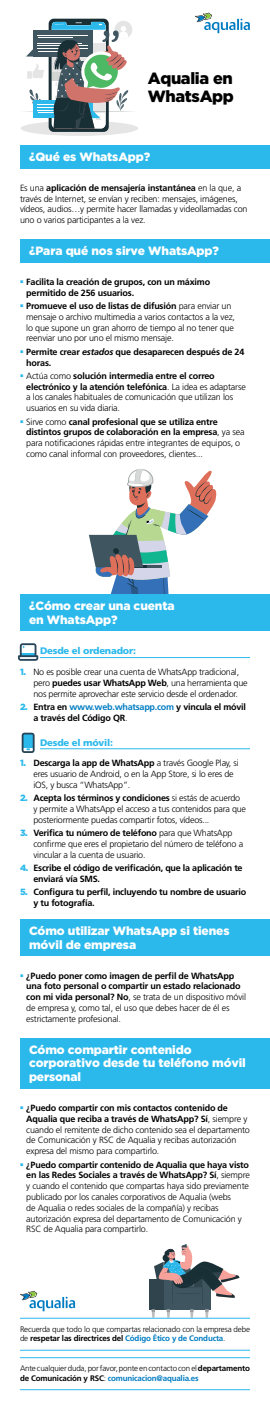
<style>
.page{position:relative;width:270px;height:1410px;background:#fff}
.page>*{position:absolute;margin:0;border:0;box-sizing:border-box;transform-origin:0 0}
.t1{font:900 16.25px/17.9px "Gotham";letter-spacing:-.02em;color:#000001}
.t2{font:900 12px/13.8px "Gotham";letter-spacing:-.01em;color:#fff}
.t3{font:900 9.5px "Frutiger LT Std";letter-spacing:-.02em;color:#2bb9ec}
.t4{font:300 9px/10.8px "Frutiger LT Std";letter-spacing:-.02em;color:#000001}
.t5{font:700 9px/10.8px "Frutiger LT Std";letter-spacing:-.02em;color:#000001}
.t6{font:300 8px/9.6px "Frutiger LT Std";letter-spacing:-.02em;color:#000001}
.s1{font-weight:700}
.s2{color:#2bb9ec}
.s3{font-style:italic}
.s4{font-family:"Gotham";font-weight:900;color:#2bb9ec}
.s5{color:#007cc2}
.s6{font-weight:300}
.s7{font-weight:700;color:#007cc2}
</style>
<div class="page">
<svg style="left:89px;top:469px;width:128px;height:125px"></svg>
<svg style="left:195px;top:13px;width:55px;height:20px"></svg>
<div style="left:20px;top:145px;width:250px;height:23px;background:#2bb9ec"></div>
<div style="left:20px;top:239px;width:250px;height:23px;background:#2bb9ec"></div>
<div style="left:20px;top:594px;width:250px;height:37px;background:#2bb9ec"></div>
<hr style="left:40px;top:657px;width:210px;height:1px;background:#2bb9ec">
<hr style="left:40px;top:749px;width:210px;height:1px;background:#2bb9ec">
<div style="left:20px;top:919px;width:250px;height:37px;background:#2bb9ec"></div>
<div style="left:20px;top:1038px;width:250px;height:50px;background:#2bb9ec"></div>
<hr style="left:20px;top:1357px;width:230px;height:1px;background:#2bb9ec">
<hr style="left:20px;top:1389px;width:230px;height:1px;background:#2bb9ec">
<div style="left:149px;top:1279px;width:15px;height:31px;background:#2f444c"></div>
<svg style="left:152px;top:1244px;width:88px;height:74px"></svg>
<svg style="left:20px;top:1291px;width:55px;height:20px"></svg>
<hr style="left:20px;top:1318px;width:230px;height:1px;background:#2bb9ec">
<hr style="left:20px;top:1350px;width:230px;height:1px;background:#2bb9ec">
<div style="left:21px;top:121px;width:117px;height:15px;background:#e4e5e4;border-radius:50%"></div>
<svg style="left:20px;top:19px;width:118px;height:113px"></svg>
<svg style="left:18px;top:643px;width:20px;height:18px"></svg>
<svg style="left:22px;top:733px;width:13px;height:20px"></svg>
<h1 class="t1" style="left:148px;top:69px;width:88px">Aqualia en<br>WhatsApp</h1>
<h2 class="t2" style="left:29px;top:150px;width:123px">¿Qué es WhatsApp?</h2>
<p class="t4" style="left:20px;top:182px;width:229px">Es una <span class="s1">aplicación de mensajería instantánea</span> en la que, a través de Internet, se envían y reciben: mensajes, imágenes, vídeos, audios…y permite hacer llamadas y videollamadas con uno o varios participantes a la vez.</p>
<h2 class="t2" style="left:29px;top:244px;width:192px">¿Para qué nos sirve WhatsApp?</h2>
<p class="t5" style="left:26px;top:276px;width:185px;text-indent:-6px"><span class="s2">▪</span> Facilita la creación de grupos, con un máximo permitido de 256 usuarios.</p>
<p class="t4" style="left:26px;top:301px;width:210px;text-indent:-6px"><span class="s2">▪</span> <span class="s1">Promueve el uso de listas de difusión</span> para enviar un mensaje o archivo multimedia a varios contactos a la vez, lo que supone un gran ahorro de tiempo al no tener que reenviar uno por uno el mismo mensaje.</p>
<p class="t5" style="left:26px;top:346px;width:220px;text-indent:-6px"><span class="s2">▪</span> Permite crear <span class="s3">estados</span> que desaparecen después de 24 horas.</p>
<p class="t4" style="left:26px;top:370px;width:221px;text-indent:-6px"><span class="s2">▪</span> Actúa como <span class="s1">solución intermedia entre el correo electrónico y la atención telefónica</span>. La idea es adaptarse a los canales habituales de comunicación que utilizan los usuarios en su vida diaria.</p>
<p class="t4" style="left:26px;top:416px;width:220px;text-indent:-6px"><span class="s2">▪</span> Sirve como <span class="s1">canal profesional que se utiliza entre distintos grupos de colaboración en la empresa</span>, ya sea para notificaciones rápidas entre integrantes de equipos, o como canal informal con proveedores, clientes...</p>
<h2 class="t2" style="left:29px;top:599px;width:147px">¿Cómo crear una cuenta en WhatsApp?</h2>
<p class="t3" style="left:40px;top:645px;width:97px">Desde el ordenador:</p>
<p class="t4" style="left:34px;top:667px;width:216px;text-indent:-14px"><span class="s4">1.</span> No es posible crear una cuenta de WhatsApp tradicional, pero <span class="s1">puedes usar WhatsApp Web</span>, una herramienta que nos permite aprovechar este servicio desde el ordenador.</p>
<p class="t5" style="left:34px;top:702px;width:214px;text-indent:-14px"><span class="s4">2.</span> Entra en <span class="s5">www.web.whatsapp.com</span> y vincula el móvil a través del Código QR<span class="s6">.</span></p>
<p class="t3" style="left:40px;top:737px;width:75px">Desde el móvil:</p>
<p class="t4" style="left:34px;top:758px;width:207px;text-indent:-14px"><span class="s4">1.</span> <span class="s1">Descarga la app de WhatsApp</span> a través Google Play, si eres usuario de Android, o en la App Store, si lo eres de iOS, y busca “WhatsApp”.</p>
<p class="t4" style="left:34px;top:793px;width:214px;text-indent:-14px"><span class="s4">2.</span> <span class="s1">Acepta los términos y condiciones</span> si estás de acuerdo y permite a WhatsApp el acceso a tus contenidos para que posteriormente puedas compartir fotos, vídeos...</p>
<p class="t4" style="left:34px;top:828px;width:211px;text-indent:-14px"><span class="s4">3.</span> <span class="s1">Verifica tu número de teléfono</span> para que WhatsApp confirme que eres el propietario del número de teléfono a vincular a la cuenta de usuario.</p>
<p class="t5" style="left:34px;top:863px;width:211px;text-indent:-14px"><span class="s4">4.</span> Escribe el código de verificación, que la aplicación te enviará vía SMS.</p>
<p class="t5" style="left:34px;top:887px;width:214px;text-indent:-14px"><span class="s4">5.</span> Configura tu perfil, incluyendo tu nombre de usuario y tu fotografía.</p>
<h2 class="t2" style="left:29px;top:924px;width:202px">Cómo utilizar WhatsApp si tienes móvil de empresa</h2>
<p class="t5" style="left:26px;top:970px;width:221px;text-indent:-6px"><span class="s2">▪</span> ¿Puedo poner como imagen de perfil de WhatsApp una foto personal o compartir un estado relacionado con mi vida personal? No<span class="s6">, se trata de un dispositivo móvil de empresa y, como tal, el uso que debes hacer de él es estrictamente profesional.</span></p>
<h2 class="t2" style="left:29px;top:1042px;width:218px">Cómo compartir contenido corporativo desde tu teléfono móvil personal</h2>
<p class="t4" style="left:26px;top:1103px;width:225px;text-indent:-6px"><span class="s2">▪</span> <span class="s1">¿Puedo compartir con mis contactos contenido de Aqualia que reciba a través de WhatsApp? Sí</span>, siempre y cuando el remitente de dicho contenido sea el departamento de Comunicación y RSC de Aqualia y recibas autorización expresa del mismo para compartirlo.</p>
<p class="t4" style="left:26px;top:1159px;width:225px;text-indent:-6px"><span class="s2">▪</span> <span class="s1">¿Puedo compartir contenido de Aqualia que haya visto en las Redes Sociales a través de WhatsApp? Sí</span>, siempre y cuando el contenido que compartas haya sido previamente publicado por los canales corporativos de Aqualia (webs<br>de Aqualia o redes sociales de la compañía) y recibas autorización expresa del departamento de Comunicación y RSC de Aqualia para compartirlo.</p>
<p class="t6" style="left:20px;top:1324px;width:232px">Recuerda que todo lo que compartas relacionado con la empresa debe de <span class="s1">respetar las directrices del</span> <span class="s7">Código Ético y de Conducta</span>.</p>
<p class="t6" style="left:20px;top:1364px;width:231px">Ante cualquier duda, por favor, ponte en contacto con el <span class="s1">departamento de Comunicación y RSC</span>: <span class="s7">comunicacion@aqualia.es</span></p>
</div>
